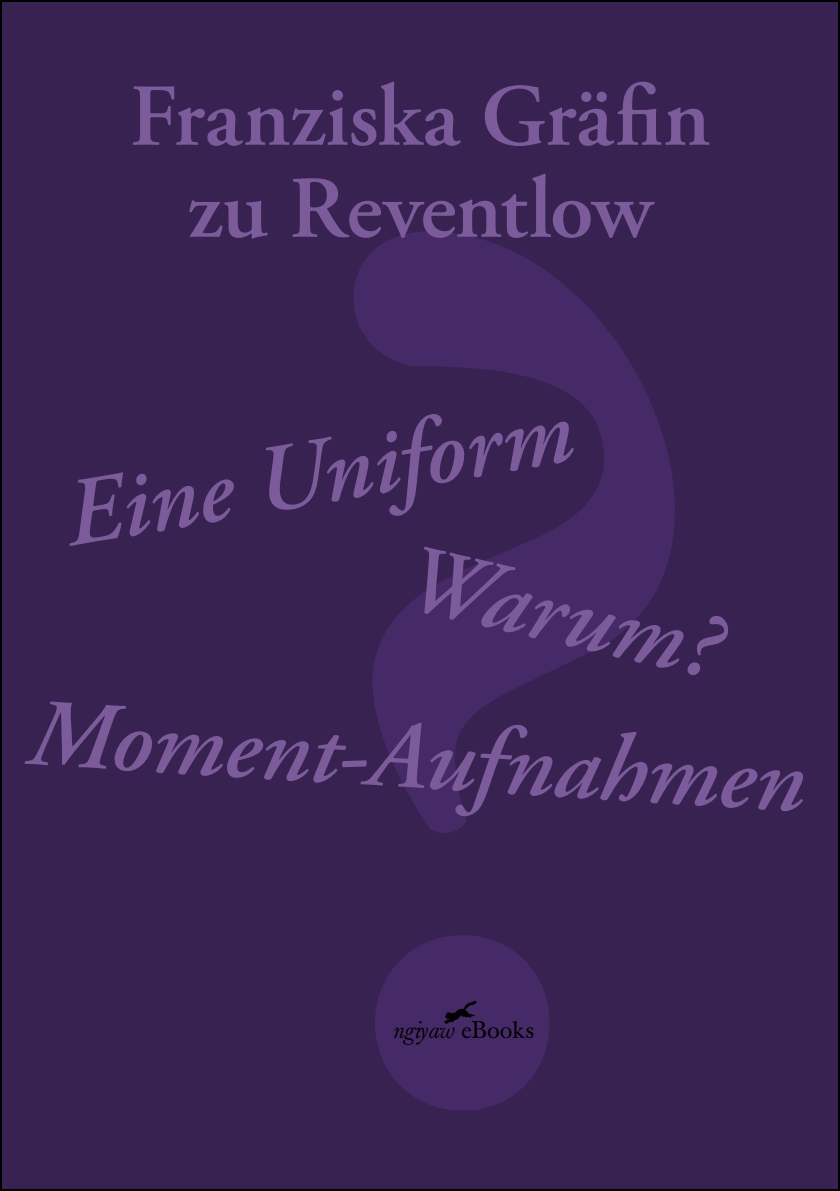
<style>
.page{position:relative;width:840px;height:1191px;background:#fff}
.page>*{position:absolute;margin:0;border:0;box-sizing:border-box;transform-origin:0 0}
.t1{font:600 1332px "Adobe Garamond Pro";color:#fff}
.t2{font:italic 600 96px "Adobe Garamond Pro";color:#7c5b9b}
.t3{font:600 88px/92px "Adobe Garamond Pro";letter-spacing:-.005em;color:#7c5b9b;text-align:center}
.t4{font:italic 24px "Baskerville";color:#000}
.t5{font:24px "Cat Silhouettes";color:#000}
.s1{font-style:normal}
</style>
<div class="page">
<div style="left:1px;top:1px;width:837px;height:1189px;background:#382252"></div>
<p class="t3" style="left:129px;top:72px;width:582px">Franziska Gräfin zu Reventlow</p>
<h1 class="t1" style="left:293px;top:-98px;width:441px">?</h1>
<p class="t2" style="left:55px;top:462px;width:515px;rotate:-10deg">Eine Uniform</p>
<p class="t2" style="left:416px;top:522px;width:323px;rotate:13deg">Warum?</p>
<p class="t2" style="left:31px;top:681px;width:778px;rotate:3deg">Moment-Aufnahmen</p>
<p class="t5" style="left:443px;top:1000px;width:34px">n</p>
<p class="t4" style="left:393px;top:1021px;width:143px">ngiyaw <span class="s1">eBooks</span></p>
</div>
